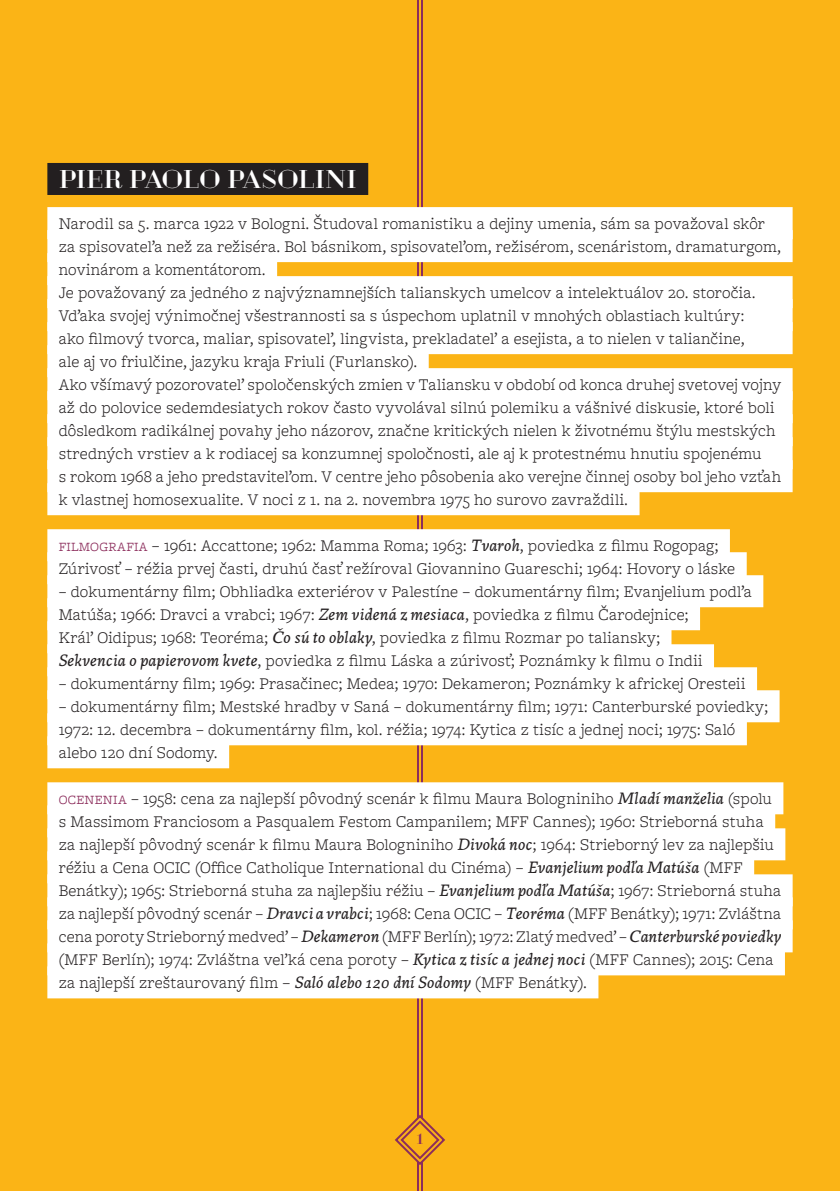
<style>
.page{position:relative;width:840px;height:1191px;background:#fff}
.page>*{position:absolute;margin:0;border:0;box-sizing:border-box;transform-origin:0 0}
.t1{font:24px "Geotica Three";letter-spacing:-.005em;color:#fff}
.t2{font:300 17px "Freight Macro Pro";letter-spacing:.005em;color:#231f20}
.t3{font:14px "Geotica Three";color:#8c2d5c}
.s1{color:#8c2d5c}
.s2{font-family:"Jauria";font-weight:400;font-style:italic;font-size:18px}
</style>
<div class="page">
<div style="left:0;top:0;width:839px;height:1191px;background:#fbb416"></div>
<hr style="left:417px;top:0;width:2px;height:1191px;background:#8c2d5c">
<hr style="left:421px;top:0;width:2px;height:1191px;background:#8c2d5c">
<div style="left:47px;top:163px;width:321px;height:32px;background:#231f20"></div>
<div style="left:47px;top:207px;width:745px;height:32px;background:#fff"></div>
<div style="left:47px;top:230px;width:745px;height:32px;background:#fff"></div>
<div style="left:47px;top:253px;width:230px;height:32px;background:#fff"></div>
<div style="left:47px;top:276px;width:745px;height:32px;background:#fff"></div>
<div style="left:47px;top:299px;width:745px;height:32px;background:#fff"></div>
<div style="left:47px;top:322px;width:745px;height:32px;background:#fff"></div>
<div style="left:47px;top:345px;width:381px;height:32px;background:#fff"></div>
<div style="left:47px;top:368px;width:745px;height:32px;background:#fff"></div>
<div style="left:47px;top:391px;width:745px;height:32px;background:#fff"></div>
<div style="left:47px;top:414px;width:745px;height:32px;background:#fff"></div>
<div style="left:47px;top:437px;width:745px;height:32px;background:#fff"></div>
<div style="left:47px;top:460px;width:745px;height:32px;background:#fff"></div>
<div style="left:47px;top:483px;width:592px;height:32px;background:#fff"></div>
<div style="left:47px;top:529px;width:682px;height:32px;background:#fff"></div>
<div style="left:47px;top:552px;width:699px;height:32px;background:#fff"></div>
<div style="left:47px;top:575px;width:715px;height:32px;background:#fff"></div>
<div style="left:47px;top:598px;width:652px;height:32px;background:#fff"></div>
<div style="left:47px;top:621px;width:624px;height:32px;background:#fff"></div>
<div style="left:47px;top:644px;width:666px;height:32px;background:#fff"></div>
<div style="left:47px;top:667px;width:709px;height:32px;background:#fff"></div>
<div style="left:47px;top:690px;width:732px;height:32px;background:#fff"></div>
<div style="left:47px;top:713px;width:699px;height:32px;background:#fff"></div>
<div style="left:47px;top:736px;width:182px;height:32px;background:#fff"></div>
<div style="left:47px;top:782px;width:736px;height:32px;background:#fff"></div>
<div style="left:47px;top:805px;width:727px;height:32px;background:#fff"></div>
<div style="left:47px;top:828px;width:738px;height:32px;background:#fff"></div>
<div style="left:47px;top:851px;width:706px;height:32px;background:#fff"></div>
<div style="left:47px;top:874px;width:745px;height:32px;background:#fff"></div>
<div style="left:47px;top:897px;width:745px;height:32px;background:#fff"></div>
<div style="left:47px;top:920px;width:745px;height:32px;background:#fff"></div>
<div style="left:47px;top:943px;width:737px;height:32px;background:#fff"></div>
<div style="left:47px;top:966px;width:551px;height:32px;background:#fff"></div>
<svg style="left:395px;top:1115px;width:50px;height:50px"></svg>
<p class="t1" style="left:59px;top:164px;width:299px">PIER PAOLO PASOLINI</p>
<p class="t2" style="left:59px;top:211px;width:707px">Narodil sa 5. marca 1922 v Bologni. Študoval romanistiku a dejiny umenia, sám sa považoval skôr</p>
<p class="t2" style="left:59px;top:234px;width:723px">za spisovateľa než za režiséra. Bol básnikom, spisovateľom, režisérom, scenáristom, dramaturgom,</p>
<p class="t2" style="left:59px;top:257px;width:208px">novinárom a komentátorom.</p>
<p class="t2" style="left:59px;top:280px;width:698px">Je považovaný za jedného z najvýznamnejších talianskych umelcov a intelektuálov 20. storočia.</p>
<p class="t2" style="left:59px;top:303px;width:686px">Vďaka svojej výnimočnej všestrannosti sa s úspechom uplatnil v mnohých oblastiach kultúry:</p>
<p class="t2" style="left:59px;top:326px;width:687px">ako filmový tvorca, maliar, spisovateľ, lingvista, prekladateľ a esejista, a to nielen v taliančine,</p>
<p class="t2" style="left:59px;top:349px;width:360px">ale aj vo friulčine, jazyku kraja Friuli (Furlansko).</p>
<p class="t2" style="left:59px;top:372px;width:723px">Ako všímavý pozorovateľ spoločenských zmien v Taliansku v období od konca druhej svetovej vojny</p>
<p class="t2" style="left:59px;top:395px;width:717px">až do polovice sedemdesiatych rokov často vyvolával silnú polemiku a vášnivé diskusie, ktoré boli</p>
<p class="t2" style="left:59px;top:418px;width:718px">dôsledkom radikálnej povahy jeho názorov, značne kritických nielen k životnému štýlu mestských</p>
<p class="t2" style="left:59px;top:441px;width:704px">stredných vrstiev a k rodiacej sa konzumnej spoločnosti, ale aj k protestnému hnutiu spojenému</p>
<p class="t2" style="left:59px;top:464px;width:723px">s rokom 1968 a jeho predstaviteľom. V centre jeho pôsobenia ako verejne činnej osoby bol jeho vzťah</p>
<p class="t2" style="left:59px;top:487px;width:570px">k vlastnej homosexualite. V noci z 1. na 2. novembra 1975 ho surovo zavraždili.</p>
<p class="t2" style="left:59px;top:533px;width:661px"><span class="s1">filmografia</span> – 1961: Accattone; 1962: Mamma Roma; 1963: <span class="s2">Tvaroh</span>, poviedka z filmu Rogopag;</p>
<p class="t2" style="left:59px;top:556px;width:677px">Zúrivosť – réžia prvej časti, druhú časť režíroval Giovannino Guareschi; 1964: Hovory o láske</p>
<p class="t2" style="left:59px;top:579px;width:694px">– dokumentárny film; Obhliadka exteriérov v Palestíne – dokumentárny film; Evanjelium podľa</p>
<p class="t2" style="left:59px;top:602px;width:631px">Matúša; 1966: Dravci a vrabci; 1967: <span class="s2">Zem videná z mesiaca</span>, poviedka z filmu Čarodejnice;</p>
<p class="t2" style="left:59px;top:625px;width:602px">Kráľ Oidipus; 1968: Teoréma; <span class="s2">Čo sú to oblaky</span>, poviedka z filmu Rozmar po taliansky;</p>
<p class="t2" style="left:59px;top:648px;width:645px"><span class="s2">Sekvencia o papierovom kvete</span>, poviedka z filmu Láska a zúrivosť; Poznámky k filmu o Indii</p>
<p class="t2" style="left:59px;top:671px;width:688px">– dokumentárny film; 1969: Prasačinec; Medea; 1970: Dekameron; Poznámky k africkej Oresteii</p>
<p class="t2" style="left:59px;top:694px;width:710px">– dokumentárny film; Mestské hradby v Saná – dokumentárny film; 1971: Canterburské poviedky;</p>
<p class="t2" style="left:59px;top:717px;width:677px">1972: 12. decembra – dokumentárny film, kol. réžia; 1974: Kytica z tisíc a jednej noci; 1975: Saló</p>
<p class="t2" style="left:59px;top:740px;width:160px">alebo 120 dní Sodomy.</p>
<p class="t2" style="left:59px;top:786px;width:714px"><span class="s1">ocenenia</span> – 1958: cena za najlepší pôvodný scenár k filmu Maura Bologniniho <span class="s2">Mladí manželia</span> (spolu</p>
<p class="t2" style="left:59px;top:809px;width:706px">s Massimom Franciosom a Pasqualem Festom Campanilem; MFF Cannes); 1960: Strieborná stuha</p>
<p class="t2" style="left:59px;top:832px;width:716px">za najlepší pôvodný scenár k filmu Maura Bologniniho <span class="s2">Divoká noc</span>; 1964: Strieborný lev za najlepšiu</p>
<p class="t2" style="left:59px;top:855px;width:685px">réžiu a Cena OCIC (Office Catholique International du Cinéma) – <span class="s2">Evanjelium podľa Matúša</span> (MFF</p>
<p class="t2" style="left:59px;top:878px;width:723px">Benátky); 1965: Strieborná stuha za najlepšiu réžiu – <span class="s2">Evanjelium podľa Matúša</span>; 1967: Strieborná stuha</p>
<p class="t2" style="left:59px;top:901px;width:723px">za najlepší pôvodný scenár – <span class="s2">Dravci a vrabci</span>; 1968: Cena OCIC – <span class="s2">Teoréma</span> (MFF Benátky); 1971: Zvláštna</p>
<p class="t2" style="left:59px;top:924px;width:723px">cena poroty Strieborný medveď – <span class="s2">Dekameron</span> (MFF Berlín); 1972: Zlatý medveď – <span class="s2">Canterburské poviedky</span></p>
<p class="t2" style="left:59px;top:947px;width:716px">(MFF Berlín); 1974: Zvláštna veľká cena poroty – <span class="s2">Kytica z tisíc a jednej noci</span> (MFF Cannes); 2015: Cena</p>
<p class="t2" style="left:59px;top:970px;width:529px">za najlepší zreštaurovaný film – <span class="s2">Saló alebo 120 dní Sodomy</span> (MFF Benátky).</p>
<p class="t3" style="left:416px;top:1130px;width:8px">1</p>
</div>
